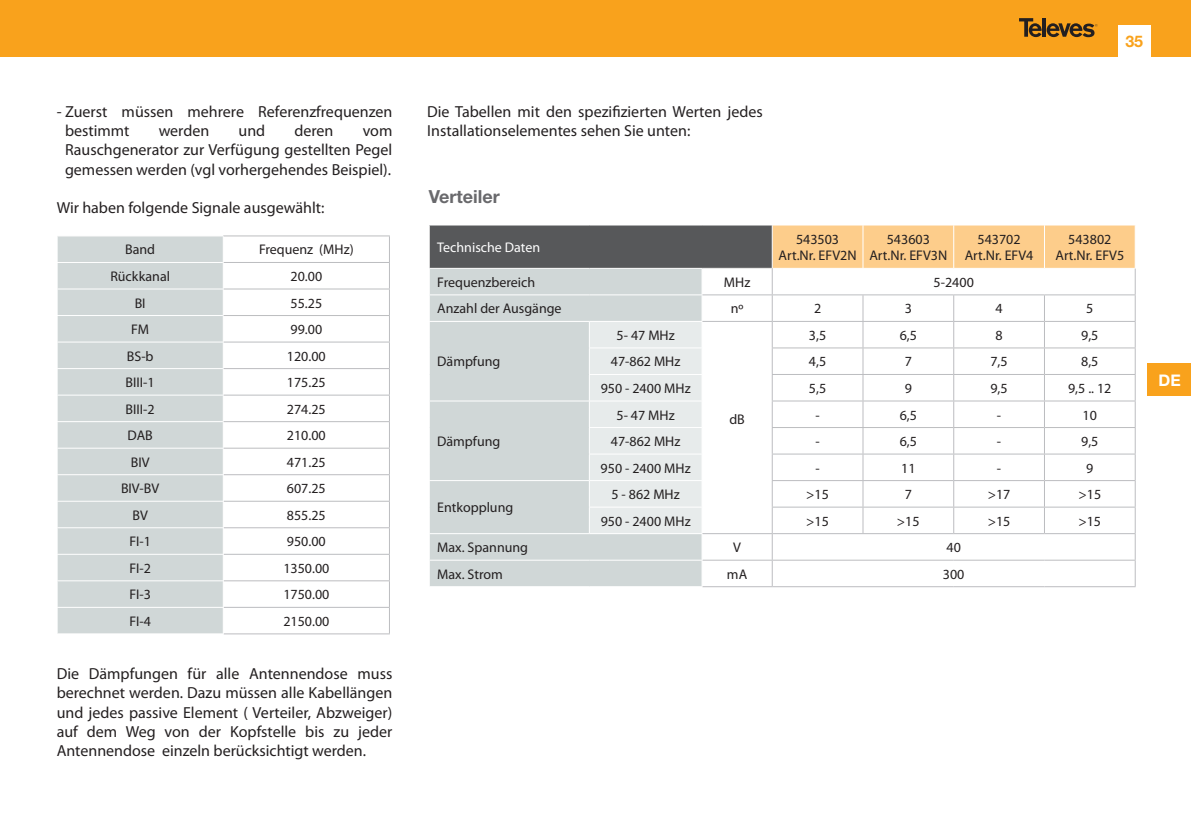
<style>
.page{position:relative;width:1191px;height:840px;background:#fff}
.page>*{position:absolute;margin:0;border:0;box-sizing:border-box;transform-origin:0 0}
.t1{font:700 18px "Helvetica Neue";color:#69696c}
.t2{font:16px/19.2px "Myriad Pro";color:#231f20}
.t3{font:700 16px "Helvetica Neue";color:#f9a21c}
.t4{font:700 16px "Helvetica Neue";color:#fff}
.t5{font:14px/16.8px "Myriad Pro";color:#231f20;text-align:center}
.t6{font:14px "Myriad Pro";color:#fff}
</style>
<div class="page">
<div style="left:0;top:0;width:1191px;height:57px;background:#f9a21c"></div>
<svg style="left:1019px;top:18px;width:78px;height:19px"></svg>
<div style="left:1118px;top:25px;width:32px;height:33px;background:#fff"></div>
<div style="left:1147px;top:363px;width:44px;height:32px;background:#f9a21c"></div>
<hr style="left:224px;top:474px;width:166px;height:1px;background:#bcbdc0">
<hr style="left:224px;top:500px;width:166px;height:1px;background:#bcbdc0">
<hr style="left:224px;top:527px;width:166px;height:1px;background:#bcbdc0">
<hr style="left:224px;top:553px;width:166px;height:1px;background:#bcbdc0">
<hr style="left:224px;top:580px;width:166px;height:1px;background:#bcbdc0">
<hr style="left:224px;top:606px;width:166px;height:1px;background:#bcbdc0">
<hr style="left:224px;top:633px;width:166px;height:1px;background:#bcbdc0">
<hr style="left:224px;top:288px;width:166px;height:1px;background:#bcbdc0">
<hr style="left:224px;top:315px;width:166px;height:1px;background:#bcbdc0">
<hr style="left:224px;top:341px;width:166px;height:1px;background:#bcbdc0">
<hr style="left:224px;top:368px;width:166px;height:1px;background:#bcbdc0">
<hr style="left:224px;top:394px;width:166px;height:1px;background:#bcbdc0">
<hr style="left:224px;top:421px;width:166px;height:1px;background:#bcbdc0">
<hr style="left:224px;top:447px;width:166px;height:1px;background:#bcbdc0">
<hr style="left:223px;top:235px;width:167px;height:1px;background:#bcbdc0">
<svg style="left:389px;top:236px;width:1px;height:397px"></svg>
<hr style="left:224px;top:262px;width:166px;height:1px;background:#bcbdc0">
<svg style="left:57px;top:236px;width:167px;height:397px;background:#d2d8d8"></svg>
<div style="left:429px;top:225px;width:343px;height:43px;background:#57585a"></div>
<hr style="left:429px;top:225px;width:1px;height:43px;background:#fff">
<hr style="left:772px;top:586px;width:91px;height:1px;background:#bcbdc0">
<hr style="left:863px;top:586px;width:90px;height:1px;background:#bcbdc0">
<hr style="left:953px;top:586px;width:91px;height:1px;background:#bcbdc0">
<hr style="left:1044px;top:586px;width:91px;height:1px;background:#bcbdc0">
<hr style="left:702px;top:294px;width:70px;height:1px;background:#bcbdc0">
<hr style="left:702px;top:321px;width:70px;height:1px;background:#bcbdc0">
<hr style="left:702px;top:533px;width:70px;height:1px;background:#bcbdc0">
<hr style="left:702px;top:559px;width:70px;height:1px;background:#bcbdc0">
<svg style="left:772px;top:225px;width:363px;height:361px"></svg>
<hr style="left:702px;top:586px;width:70px;height:1px;background:#bcbdc0">
<svg style="left:429px;top:268px;width:273px;height:318px;background:#d9dfdf"></svg>
<p class="t2" style="left:65px;top:102px;width:329px;text-indent:-8px">- Zuerst müssen mehrere Referenzfrequenzen bestimmt</p>
<p class="t2" style="left:159px;top:121px;width:52px">werden</p>
<p class="t2" style="left:238px;top:121px;width:28px">und</p>
<p class="t2" style="left:294px;top:121px;width:41px">deren</p>
<p class="t2" style="left:65px;top:121px;width:329px;text-align:justify;text-indent:298px">vom Rauschgenerator zur Verfügung gestellten Pegel gemessen werden (vgl vorhergehendes Beispiel).</p>
<p class="t2" style="left:57px;top:198px;width:269px">Wir haben folgende Signale ausgewählt:</p>
<p class="t5" style="left:125px;top:241px;width:32px">Band</p>
<p class="t5" style="left:259px;top:241px;width:96px">Frequenz (MHz)</p>
<p class="t5" style="left:110px;top:267px;width:61px">Rückkanal</p>
<p class="t5" style="left:290px;top:267px;width:33px">20.00</p>
<p class="t5" style="left:135px;top:294px;width:12px">BI</p>
<p class="t5" style="left:290px;top:294px;width:33px">55.25</p>
<p class="t5" style="left:131px;top:320px;width:19px">FM</p>
<p class="t5" style="left:290px;top:320px;width:33px">99.00</p>
<p class="t5" style="left:127px;top:347px;width:28px">BS-b</p>
<p class="t5" style="left:287px;top:347px;width:40px">120.00</p>
<p class="t5" style="left:126px;top:373px;width:31px">BIII-1</p>
<p class="t5" style="left:287px;top:373px;width:40px">175.25</p>
<p class="t5" style="left:126px;top:400px;width:31px">BIII-2</p>
<p class="t5" style="left:287px;top:400px;width:40px">274.25</p>
<p class="t5" style="left:127px;top:426px;width:27px">DAB</p>
<p class="t5" style="left:287px;top:426px;width:40px">210.00</p>
<p class="t5" style="left:131px;top:453px;width:20px">BIV</p>
<p class="t5" style="left:287px;top:453px;width:40px">471.25</p>
<p class="t5" style="left:121px;top:479px;width:40px">BIV-BV</p>
<p class="t5" style="left:287px;top:479px;width:40px">607.25</p>
<p class="t5" style="left:132px;top:506px;width:17px">BV</p>
<p class="t5" style="left:287px;top:506px;width:40px">855.25</p>
<p class="t5" style="left:129px;top:532px;width:23px">FI-1</p>
<p class="t5" style="left:287px;top:532px;width:40px">950.00</p>
<p class="t5" style="left:129px;top:559px;width:23px">FI-2</p>
<p class="t5" style="left:283px;top:559px;width:47px">1350.00</p>
<p class="t5" style="left:129px;top:585px;width:23px">FI-3</p>
<p class="t5" style="left:283px;top:585px;width:47px">1750.00</p>
<p class="t5" style="left:129px;top:612px;width:23px">FI-4</p>
<p class="t5" style="left:283px;top:612px;width:47px">2150.00</p>
<p class="t2" style="left:57px;top:663px;width:337px;text-align:justify">Die Dämpfungen für alle Antennendose muss berechnet werden. Dazu müssen alle Kabellängen und jedes passive Element ( Verteiler, Abzweiger) auf dem Weg von der Kopfstelle bis zu jeder Antennendose einzeln berücksichtigt werden.</p>
<p class="t3" style="left:1125px;top:31px;width:19px">35</p>
<p class="t2" style="left:427px;top:102px;width:337px">Die Tabellen mit den spezifizierten Werten jedes<br>Installationselementes sehen Sie unten:</p>
<p class="t1" style="left:429px;top:185px;width:72px">Verteiler</p>
<p class="t6" style="left:437px;top:238px;width:104px">Technische Daten</p>
<p class="t5" style="left:778px;top:230px;width:79px">543503<br>Art.Nr. EFV2N</p>
<p class="t5" style="left:869px;top:230px;width:79px">543603<br>Art.Nr. EFV3N</p>
<p class="t5" style="left:964px;top:230px;width:70px">543702<br>Art.Nr. EFV4</p>
<p class="t5" style="left:1055px;top:230px;width:70px">543802<br>Art.Nr. EFV5</p>
<p class="t5" style="left:437px;top:273px;width:100px">Frequenzbereich</p>
<p class="t5" style="left:724px;top:273px;width:28px">MHz</p>
<p class="t5" style="left:933px;top:273px;width:42px">5-2400</p>
<p class="t5" style="left:437px;top:300px;width:126px">Anzahl der Ausgänge</p>
<p class="t5" style="left:731px;top:300px;width:14px">nº</p>
<p class="t5" style="left:814px;top:300px;width:9px">2</p>
<p class="t5" style="left:904px;top:300px;width:9px">3</p>
<p class="t5" style="left:995px;top:300px;width:9px">4</p>
<p class="t5" style="left:1086px;top:300px;width:9px">5</p>
<p class="t5" style="left:437px;top:353px;width:65px">Dämpfung</p>
<p class="t5" style="left:616px;top:326px;width:60px">5- 47 MHz</p>
<p class="t5" style="left:809px;top:326px;width:19px">3,5</p>
<p class="t5" style="left:899px;top:326px;width:19px">6,5</p>
<p class="t5" style="left:995px;top:326px;width:9px">8</p>
<p class="t5" style="left:1081px;top:326px;width:19px">9,5</p>
<p class="t5" style="left:611px;top:353px;width:71px">47-862 MHz</p>
<p class="t5" style="left:809px;top:353px;width:19px">4,5</p>
<p class="t5" style="left:904px;top:353px;width:9px">7</p>
<p class="t5" style="left:990px;top:353px;width:19px">7,5</p>
<p class="t5" style="left:1081px;top:353px;width:19px">8,5</p>
<p class="t5" style="left:600px;top:379px;width:92px">950 - 2400 MHz</p>
<p class="t5" style="left:809px;top:379px;width:19px">5,5</p>
<p class="t5" style="left:904px;top:379px;width:9px">9</p>
<p class="t5" style="left:990px;top:379px;width:19px">9,5</p>
<p class="t5" style="left:1068px;top:379px;width:45px">9,5 .. 12</p>
<p class="t5" style="left:437px;top:432px;width:65px">Dämpfung</p>
<p class="t5" style="left:437px;top:499px;width:78px">Entkopplung</p>
<p class="t5" style="left:616px;top:406px;width:60px">5- 47 MHz</p>
<p class="t5" style="left:815px;top:406px;width:6px">-</p>
<p class="t5" style="left:899px;top:406px;width:19px">6,5</p>
<p class="t5" style="left:997px;top:406px;width:6px">-</p>
<p class="t5" style="left:1082px;top:406px;width:16px">10</p>
<p class="t5" style="left:611px;top:432px;width:71px">47-862 MHz</p>
<p class="t5" style="left:815px;top:432px;width:6px">-</p>
<p class="t5" style="left:899px;top:432px;width:19px">6,5</p>
<p class="t5" style="left:997px;top:432px;width:6px">-</p>
<p class="t5" style="left:1081px;top:432px;width:19px">9,5</p>
<p class="t5" style="left:600px;top:459px;width:92px">950 - 2400 MHz</p>
<p class="t5" style="left:815px;top:459px;width:6px">-</p>
<p class="t5" style="left:901px;top:459px;width:16px">11</p>
<p class="t5" style="left:997px;top:459px;width:6px">-</p>
<p class="t5" style="left:1086px;top:459px;width:9px">9</p>
<p class="t5" style="left:729px;top:411px;width:17px">dB</p>
<p class="t5" style="left:611px;top:485px;width:70px">5 - 862 MHz</p>
<p class="t5" style="left:806px;top:485px;width:24px">&gt;15</p>
<p class="t5" style="left:904px;top:485px;width:9px">7</p>
<p class="t5" style="left:987px;top:485px;width:24px">&gt;17</p>
<p class="t5" style="left:1078px;top:485px;width:24px">&gt;15</p>
<p class="t5" style="left:600px;top:512px;width:92px">950 - 2400 MHz</p>
<p class="t5" style="left:806px;top:512px;width:24px">&gt;15</p>
<p class="t5" style="left:897px;top:512px;width:24px">&gt;15</p>
<p class="t5" style="left:987px;top:512px;width:24px">&gt;15</p>
<p class="t5" style="left:1078px;top:512px;width:24px">&gt;15</p>
<p class="t5" style="left:437px;top:538px;width:92px">Max. Spannung</p>
<p class="t5" style="left:733px;top:538px;width:9px">V</p>
<p class="t5" style="left:946px;top:538px;width:16px">40</p>
<p class="t5" style="left:437px;top:565px;width:67px">Max. Strom</p>
<p class="t5" style="left:727px;top:565px;width:22px">mA</p>
<p class="t5" style="left:943px;top:565px;width:23px">300</p>
<p class="t4" style="left:1158px;top:370px;width:24px">DE</p>
</div>
